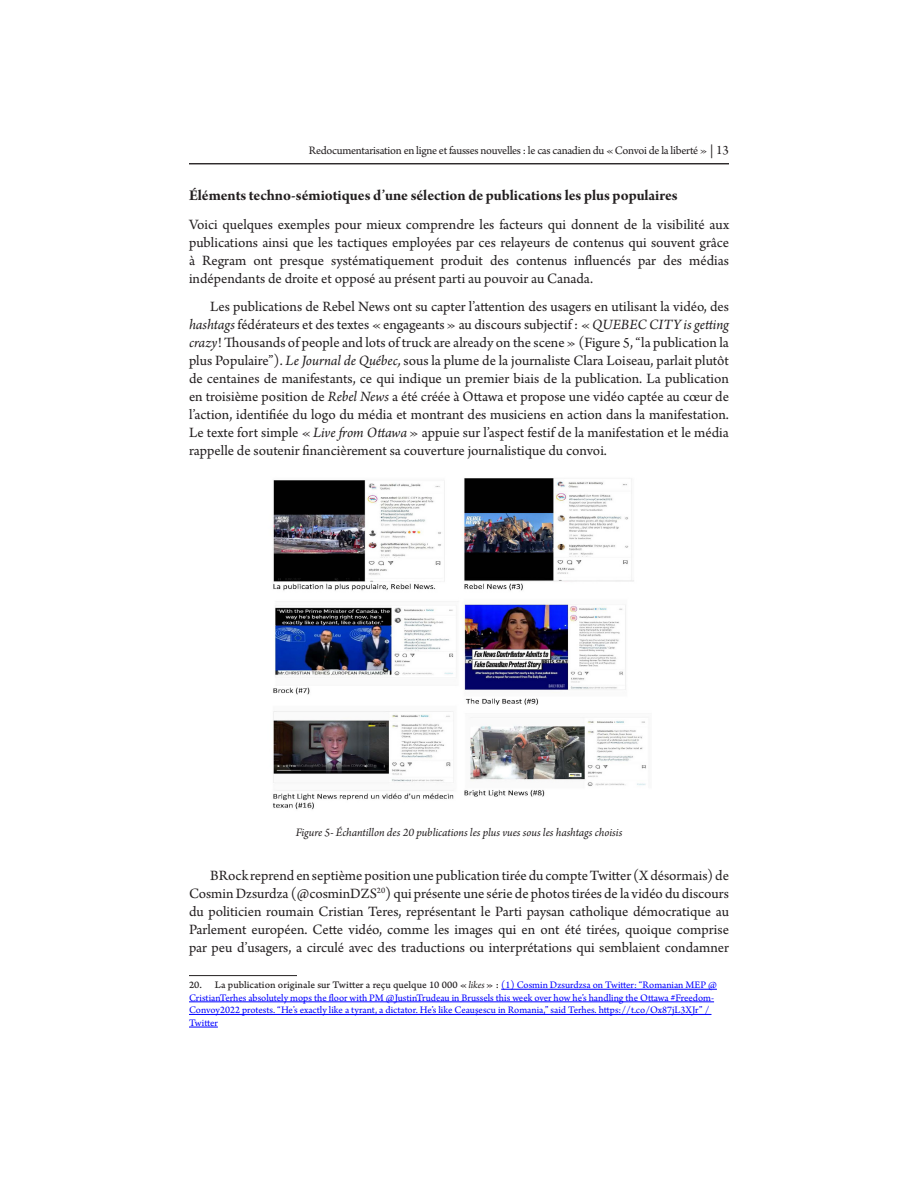
<style>
.page{position:relative;width:918px;height:1188px;background:#fff}
.page>*{position:absolute;margin:0;border:0;box-sizing:border-box;transform-origin:0 0}
.Titre_1{font:15.75px "Arno Pro Bold Subhead";color:#231f20}
.Texte{font:15px/18px "Arno Pro";color:#231f20;text-align:justify}
.Texte_sans_alinéa{font:15px/18px "Arno Pro";letter-spacing:-.005em;color:#231f20;text-align:justify}
.t1{font:12px "Arno Pro";letter-spacing:-.02em;color:#231f20}
.Figure{font:italic 12px "Arno Pro";letter-spacing:-.005em;color:#231f20}
.Note_de_bas_de_page{font:10.5px/12.6px "Arno Pro";color:#00f}
.s1{font-size:13.5px}
.s2{font-style:italic}
.s3{font-family:"Arno Pro Caption";color:#231f20}
.s4{font-style:italic;color:#231f20}
</style>
<div class="page">
<hr style="left:189px;top:163px;width:540px;height:1px;background:#231f20">
<hr style="left:189px;top:975px;width:108px;height:1px;background:#231f20">
<hr style="left:501px;top:989px;width:216px;height:1px;background:#00f">
<hr style="left:189px;top:1002px;width:525px;height:1px;background:#00f">
<hr style="left:189px;top:1014px;width:523px;height:1px;background:#00f">
<svg style="left:189px;top:1027px;width:29px;height:1px"></svg>
<img style="left:272px;top:478px;width:374px;height:332px">
<p class="t1" style="left:309px;top:144px;width:422px">Redocumentarisation en ligne et fausses nouvelles : le cas canadien du «Convoi de la liberté » <span class="s1">| 13</span></p>
<p class="Titre_1" style="left:189px;top:186px;width:490px">Éléments techno-sémiotiques d’une sélection de publications les plus populaires</p>
<p class="Texte_sans_alinéa" style="left:189px;top:216px;width:542px">Voici quelques exemples pour mieux comprendre les facteurs qui donnent de la visibilité aux publications ainsi que les tactiques employées par ces relayeurs de contenus qui souvent grâce à Regram ont presque systématiquement produit des contenus influencés par des médias indépendants de droite et opposé au présent parti au pouvoir au Canada.</p>
<p class="Texte" style="left:189px;top:299px;width:542px;text-indent:21px">Les publications de Rebel News ont su capter l’attention des usagers en utilisant la vidéo, des <span class="s2">hashtags</span> fédérateurs et des textes «engageants» au discours subjectif : «<span class="s2">QUEBEC CITY is getting crazy</span>! Thousands of people and lots of truck are already on the scene» (Figure 5, “la publication la plus Populaire”). <span class="s2">Le Journal de Québec,</span> sous la plume de la journaliste Clara Loiseau, parlait plutôt de centaines de manifestants, ce qui indique un premier biais de la publication. La publication en troisième position de <span class="s2">Rebel News</span> a été créée à Ottawa et propose une vidéo captée au cœur de l’action, identifiée du logo du média et montrant des musiciens en action dans la manifestation.<br>Le texte fort simple «<span class="s2">Live from Ottawa</span>» appuie sur l’aspect festif de la manifestation et le média rappelle de soutenir financièrement sa couverture journalistique du convoi.</p>
<p class="Figure" style="left:296px;top:826px;width:328px">Figure 5- Échantillon des 20 publications les plus vues sous les hashtags choisis</p>
<p class="Texte" style="left:189px;top:867px;width:542px;text-indent:21px">BRock reprend en septième position une publication tirée du compte Twitter (X désormais) de Cosmin Dzsurdza (@cosminDZS<sup>20</sup>) qui présente une série de photos tirées de la vidéo du discours du politicien roumain Cristian Teres, représentant le Parti paysan catholique démocratique au Parlement européen. Cette vidéo, comme les images qui en ont été tirées, quoique comprise par peu d’usagers, a circulé avec des traductions ou interprétations qui semblaient condamner</p>
<p class="Note_de_bas_de_page" style="left:189px;top:979px;width:529px"><span class="s3">20. La publication originale sur Twitter a reçu quelque 10 000 «</span><span class="s4">likes</span><span class="s3">» :</span> (1) Cosmin Dzsurdzsa on Twitter: “Romanian MEP @ CristianTerhes absolutely mops the floor with PM @JustinTrudeau in Brussels this week over how he’s handling the Ottawa #Freedom-Convoy2022 protests. “He’s exactly like a tyrant, a dictator. He’s like Ceaușescu in Romania,” said Terhes. https://t.co/Ox87jL3XJr” / Twitter</p>
</div>
